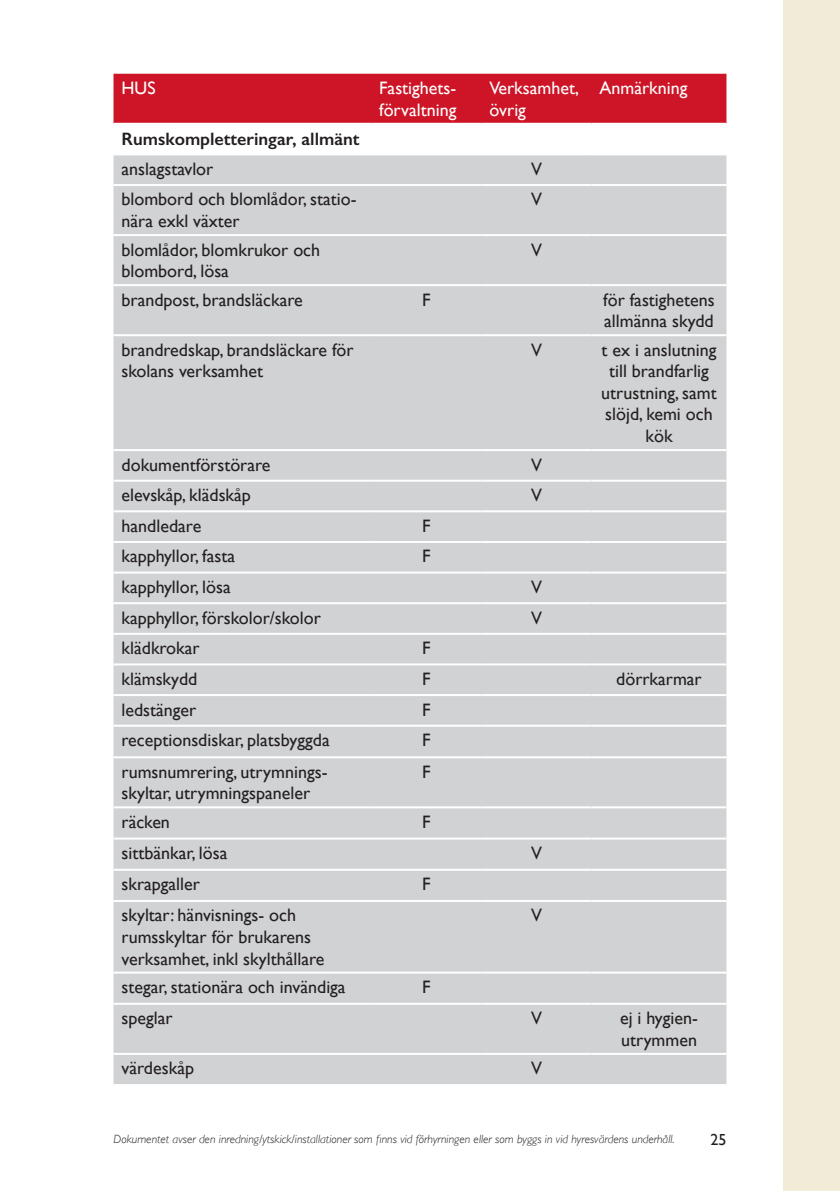
<style>
.page{position:relative;width:840px;height:1191px;background:#fff}
.page>*{position:absolute;margin:0;border:0;box-sizing:border-box;transform-origin:0 0}
.t1{font:18px/21.6px "Gill Sans";color:#231f20}
.t2{font:18px/21.6px "Gill Sans";color:#fff}
.t3{font:600 18px "Gill Sans";color:#231f20}
.t4{font:16px "Gill Sans";color:#231f20}
.t5{font:italic 300 12px "Gill Sans";color:#231f20}
</style>
<div class="page">
<div style="left:113px;top:74px;width:613px;height:49px;background:#cd1527"></div>
<div style="left:113px;top:155px;width:613px;height:929px;background:#d1d2d4"></div>
<hr style="left:113px;top:184px;width:258px;height:2px;background:#fff">
<hr style="left:371px;top:184px;width:110px;height:2px;background:#fff">
<hr style="left:481px;top:184px;width:110px;height:2px;background:#fff">
<hr style="left:591px;top:184px;width:135px;height:2px;background:#fff">
<hr style="left:113px;top:234px;width:258px;height:2px;background:#fff">
<hr style="left:371px;top:234px;width:110px;height:2px;background:#fff">
<hr style="left:481px;top:234px;width:110px;height:2px;background:#fff">
<hr style="left:591px;top:234px;width:135px;height:2px;background:#fff">
<hr style="left:113px;top:284px;width:258px;height:2px;background:#fff">
<hr style="left:371px;top:284px;width:110px;height:2px;background:#fff">
<hr style="left:481px;top:284px;width:110px;height:2px;background:#fff">
<hr style="left:591px;top:284px;width:135px;height:2px;background:#fff">
<hr style="left:113px;top:334px;width:258px;height:2px;background:#fff">
<hr style="left:371px;top:334px;width:110px;height:2px;background:#fff">
<hr style="left:481px;top:334px;width:110px;height:2px;background:#fff">
<hr style="left:591px;top:334px;width:135px;height:2px;background:#fff">
<hr style="left:113px;top:449px;width:258px;height:2px;background:#fff">
<hr style="left:371px;top:449px;width:110px;height:2px;background:#fff">
<hr style="left:481px;top:449px;width:110px;height:2px;background:#fff">
<hr style="left:591px;top:449px;width:135px;height:2px;background:#fff">
<hr style="left:113px;top:480px;width:258px;height:2px;background:#fff">
<hr style="left:371px;top:480px;width:110px;height:2px;background:#fff">
<hr style="left:481px;top:480px;width:110px;height:2px;background:#fff">
<hr style="left:591px;top:480px;width:135px;height:2px;background:#fff">
<hr style="left:113px;top:510px;width:258px;height:2px;background:#fff">
<hr style="left:371px;top:510px;width:110px;height:2px;background:#fff">
<hr style="left:481px;top:510px;width:110px;height:2px;background:#fff">
<hr style="left:591px;top:510px;width:135px;height:2px;background:#fff">
<hr style="left:113px;top:541px;width:258px;height:2px;background:#fff">
<hr style="left:371px;top:541px;width:110px;height:2px;background:#fff">
<hr style="left:481px;top:541px;width:110px;height:2px;background:#fff">
<hr style="left:591px;top:541px;width:135px;height:2px;background:#fff">
<hr style="left:113px;top:571px;width:258px;height:2px;background:#fff">
<hr style="left:371px;top:571px;width:110px;height:2px;background:#fff">
<hr style="left:481px;top:571px;width:110px;height:2px;background:#fff">
<hr style="left:591px;top:571px;width:135px;height:2px;background:#fff">
<hr style="left:113px;top:602px;width:258px;height:2px;background:#fff">
<hr style="left:371px;top:602px;width:110px;height:2px;background:#fff">
<hr style="left:481px;top:602px;width:110px;height:2px;background:#fff">
<hr style="left:591px;top:602px;width:135px;height:2px;background:#fff">
<hr style="left:113px;top:633px;width:258px;height:2px;background:#fff">
<hr style="left:371px;top:633px;width:110px;height:2px;background:#fff">
<hr style="left:481px;top:633px;width:110px;height:2px;background:#fff">
<hr style="left:591px;top:633px;width:135px;height:2px;background:#fff">
<hr style="left:113px;top:663px;width:258px;height:2px;background:#fff">
<hr style="left:371px;top:663px;width:110px;height:2px;background:#fff">
<hr style="left:481px;top:663px;width:110px;height:2px;background:#fff">
<hr style="left:591px;top:663px;width:135px;height:2px;background:#fff">
<hr style="left:113px;top:694px;width:258px;height:2px;background:#fff">
<hr style="left:371px;top:694px;width:110px;height:2px;background:#fff">
<hr style="left:481px;top:694px;width:110px;height:2px;background:#fff">
<hr style="left:591px;top:694px;width:135px;height:2px;background:#fff">
<hr style="left:113px;top:724px;width:258px;height:2px;background:#fff">
<hr style="left:371px;top:724px;width:110px;height:2px;background:#fff">
<hr style="left:481px;top:724px;width:110px;height:2px;background:#fff">
<hr style="left:591px;top:724px;width:135px;height:2px;background:#fff">
<hr style="left:113px;top:756px;width:258px;height:2px;background:#fff">
<hr style="left:371px;top:756px;width:110px;height:2px;background:#fff">
<hr style="left:481px;top:756px;width:110px;height:2px;background:#fff">
<hr style="left:591px;top:756px;width:135px;height:2px;background:#fff">
<hr style="left:113px;top:806px;width:258px;height:2px;background:#fff">
<hr style="left:371px;top:806px;width:110px;height:2px;background:#fff">
<hr style="left:481px;top:806px;width:110px;height:2px;background:#fff">
<hr style="left:591px;top:806px;width:135px;height:2px;background:#fff">
<hr style="left:113px;top:837px;width:258px;height:2px;background:#fff">
<hr style="left:371px;top:837px;width:110px;height:2px;background:#fff">
<hr style="left:481px;top:837px;width:110px;height:2px;background:#fff">
<hr style="left:591px;top:837px;width:135px;height:2px;background:#fff">
<hr style="left:113px;top:868px;width:258px;height:2px;background:#fff">
<hr style="left:371px;top:868px;width:110px;height:2px;background:#fff">
<hr style="left:481px;top:868px;width:110px;height:2px;background:#fff">
<hr style="left:591px;top:868px;width:135px;height:2px;background:#fff">
<hr style="left:113px;top:900px;width:258px;height:2px;background:#fff">
<hr style="left:371px;top:900px;width:110px;height:2px;background:#fff">
<hr style="left:481px;top:900px;width:110px;height:2px;background:#fff">
<hr style="left:591px;top:900px;width:135px;height:2px;background:#fff">
<hr style="left:113px;top:971px;width:258px;height:2px;background:#fff">
<hr style="left:371px;top:971px;width:110px;height:2px;background:#fff">
<hr style="left:481px;top:971px;width:110px;height:2px;background:#fff">
<hr style="left:591px;top:971px;width:135px;height:2px;background:#fff">
<hr style="left:113px;top:1002px;width:258px;height:2px;background:#fff">
<hr style="left:371px;top:1002px;width:110px;height:2px;background:#fff">
<hr style="left:481px;top:1002px;width:110px;height:2px;background:#fff">
<hr style="left:591px;top:1002px;width:135px;height:2px;background:#fff">
<hr style="left:113px;top:1052px;width:258px;height:2px;background:#fff">
<hr style="left:371px;top:1052px;width:110px;height:2px;background:#fff">
<hr style="left:481px;top:1052px;width:110px;height:2px;background:#fff">
<hr style="left:591px;top:1052px;width:135px;height:2px;background:#fff">
<div style="left:782px;top:0;width:57px;height:1191px;background:#f1ebd8"></div>
<p class="t2" style="left:121px;top:77px;width:36px">HUS</p>
<p class="t2" style="left:379px;top:77px;width:79px">Fastighets&shy;förvaltning</p>
<p class="t2" style="left:489px;top:77px;width:91px">Verksamhet, övrig</p>
<p class="t2" style="left:599px;top:77px;width:89px">Anmärkning</p>
<p class="t3" style="left:121px;top:128px;width:239px">Rumskompletteringar, allmänt</p>
<p class="t1" style="left:121px;top:158px;width:93px">anslagstavlor</p>
<p class="t1" style="left:530px;top:158px;width:12px">V</p>
<p class="t1" style="left:121px;top:188px;width:236px">blombord och blomlådor, statio&shy;nära exkl växter</p>
<p class="t1" style="left:530px;top:188px;width:12px">V</p>
<p class="t1" style="left:121px;top:238px;width:200px">blomlådor, blomkrukor och blombord, lösa</p>
<p class="t1" style="left:530px;top:238px;width:12px">V</p>
<p class="t1" style="left:121px;top:288px;width:183px">brandpost, brandsläckare</p>
<p class="t1" style="left:422px;top:288px;width:10px">F</p>
<p class="t1" style="left:603px;top:288px;width:113px">för fastighetens allmänna skydd</p>
<p class="t1" style="left:121px;top:338px;width:233px">brandredskap, brandsläckare för skolans verksamhet</p>
<p class="t1" style="left:530px;top:338px;width:12px">V</p>
<p class="t1" style="left:601px;top:338px;width:117px;text-align:center">t ex i anslutning till brandfarlig utrustning, samt slöjd, kemi och kök</p>
<p class="t1" style="left:121px;top:453px;width:150px">dokumentförstörare</p>
<p class="t1" style="left:530px;top:453px;width:12px">V</p>
<p class="t1" style="left:121px;top:484px;width:131px">elevskåp, klädskåp</p>
<p class="t1" style="left:530px;top:484px;width:12px">V</p>
<p class="t1" style="left:121px;top:515px;width:81px">handledare</p>
<p class="t1" style="left:422px;top:515px;width:10px">F</p>
<p class="t1" style="left:121px;top:545px;width:115px">kapphyllor, fasta</p>
<p class="t1" style="left:422px;top:545px;width:10px">F</p>
<p class="t1" style="left:121px;top:576px;width:111px">kapphyllor, lösa</p>
<p class="t1" style="left:530px;top:576px;width:12px">V</p>
<p class="t1" style="left:121px;top:606px;width:201px">kapphyllor, förskolor/skolor</p>
<p class="t1" style="left:530px;top:606px;width:12px">V</p>
<p class="t1" style="left:121px;top:637px;width:80px">klädkrokar</p>
<p class="t1" style="left:422px;top:637px;width:10px">F</p>
<p class="t1" style="left:121px;top:668px;width:77px">klämskydd</p>
<p class="t1" style="left:422px;top:668px;width:10px">F</p>
<p class="t1" style="left:616px;top:668px;width:87px">dörrkarmar</p>
<p class="t1" style="left:121px;top:698px;width:76px">ledstänger</p>
<p class="t1" style="left:422px;top:698px;width:10px">F</p>
<p class="t1" style="left:121px;top:729px;width:210px">receptionsdiskar, platsbyggda</p>
<p class="t1" style="left:422px;top:729px;width:10px">F</p>
<p class="t1" style="left:121px;top:760px;width:207px">rumsnumrering, utrymnings&shy;skyltar, utrymningspaneler</p>
<p class="t1" style="left:422px;top:760px;width:10px">F</p>
<p class="t1" style="left:121px;top:811px;width:50px">räcken</p>
<p class="t1" style="left:422px;top:811px;width:10px">F</p>
<p class="t1" style="left:121px;top:842px;width:107px">sittbänkar, lösa</p>
<p class="t1" style="left:530px;top:842px;width:12px">V</p>
<p class="t1" style="left:121px;top:873px;width:80px">skrapgaller</p>
<p class="t1" style="left:422px;top:873px;width:10px">F</p>
<p class="t1" style="left:121px;top:904px;width:204px">skyltar: hänvisnings- och rumsskyltar för brukarens verksamhet, inkl skylthållare</p>
<p class="t1" style="left:530px;top:904px;width:12px">V</p>
<p class="t1" style="left:121px;top:976px;width:225px">stegar, stationära och invändiga</p>
<p class="t1" style="left:422px;top:976px;width:10px">F</p>
<p class="t1" style="left:121px;top:1007px;width:52px">speglar</p>
<p class="t1" style="left:530px;top:1007px;width:12px">V</p>
<p class="t1" style="left:619px;top:1007px;width:79px">ej i hygien&shy;utrymmen</p>
<p class="t1" style="left:121px;top:1057px;width:74px">värdeskåp</p>
<p class="t1" style="left:530px;top:1057px;width:12px">V</p>
<p class="t5" style="left:113px;top:1131px;width:562px">Dokumentet avser den inredning/ytskick/installationer som finns vid förhyrningen eller som byggs in vid hyresvärdens underhåll.</p>
<p class="t4" style="left:710px;top:1130px;width:17px">25</p>
</div>
